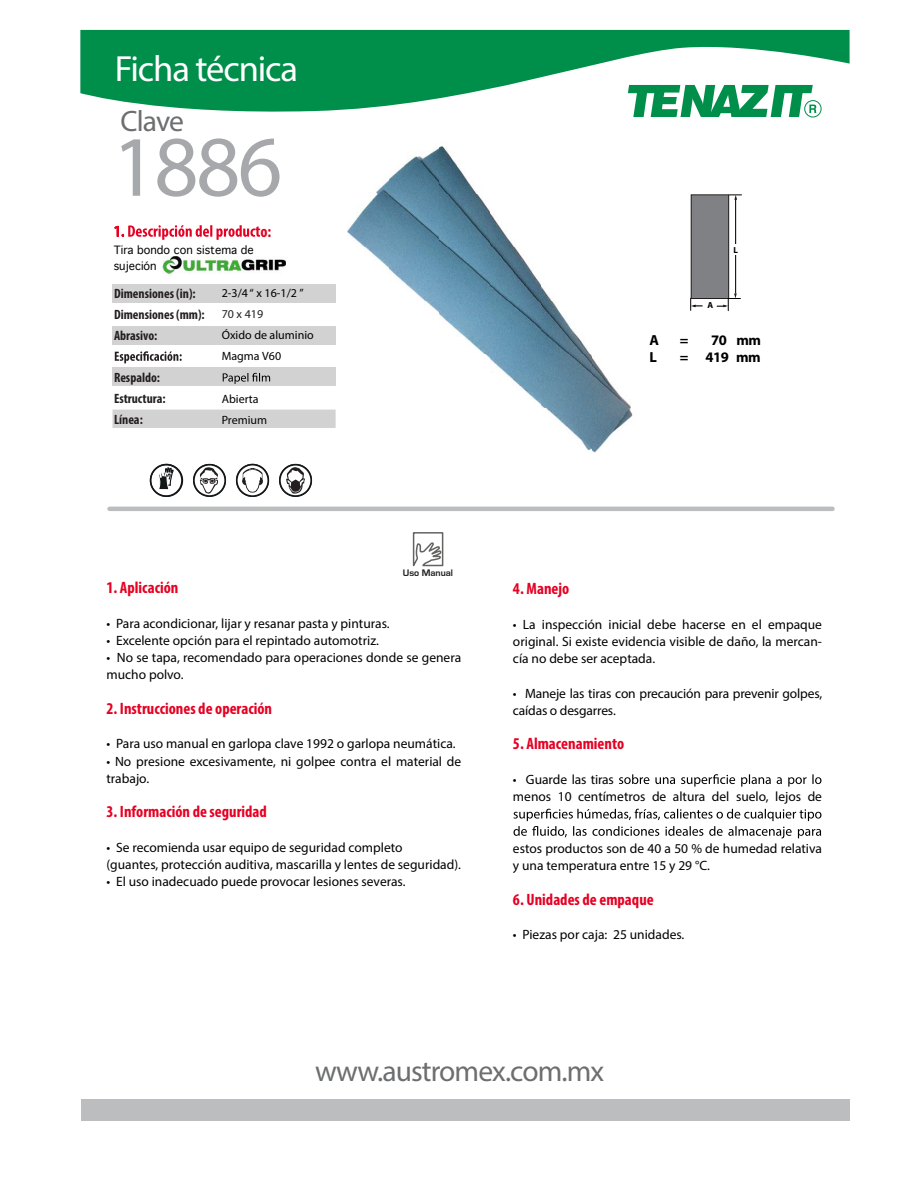
<style>
.page{position:relative;width:918px;height:1188px;background:#fff}
.page>*{position:absolute;margin:0;border:0;box-sizing:border-box;transform-origin:0 0}
.t1{font:86.7px "Myriad Pro";color:#a6a8ab}
.t2{font:36.6px "Myriad Pro";letter-spacing:-.03em;color:#fff}
.t3{font:29.55px "Myriad Pro";letter-spacing:-.03em;color:#6d6e70}
.t4{font:700 condensed 16.5px "Myriad Pro";color:#e60023}
.t5{font:700 14.55px "Myriad Pro";letter-spacing:-.03em;color:#000}
.t6{font:13.5px/17.2px "Myriad Pro";color:#000}
.t7{font:700 condensed 13.5px/21px "Myriad Pro";color:#231f20}
.t8{font:12px/20.9px "Myriad Pro";color:#000}
.t9{font:12px "Myriad Pro";color:#070606}
.t10{font:12px "Myriad Pro";color:#231f20}
.t11{font:10.95px/15.3px "Geneva";color:#000}
.t12{font:700 9.75px "Eurostile";color:#1d1d1b}
.t13{font:700 8.85px "Myriad Pro";color:#000}
</style>
<div class="page">
<div style="left:804px;top:100px;width:18px;height:17px;border:1px solid #008f4a;border-radius:50%"></div>
<svg style="left:633px;top:115px;width:183px;height:2px"></svg>
<div style="left:113px;top:284px;width:223px;height:18px;background:#d3d2d2"></div>
<div style="left:113px;top:326px;width:223px;height:19px;background:#d3d2d2"></div>
<div style="left:113px;top:368px;width:223px;height:18px;background:#d3d2d2"></div>
<svg style="left:80px;top:30px;width:770px;height:85px;fill:#008f4a"></svg>
<div style="left:82px;top:1099px;width:768px;height:22px;background:#bbbdbf"></div>
<svg style="left:115px;top:351px;width:67px;height:12px"></svg>
<svg style="left:223px;top:373px;width:47px;height:11px"></svg>
<svg style="left:619px;top:774px;width:203px;height:13px"></svg>
<svg style="left:513px;top:809px;width:308px;height:30px"></svg>
<hr style="left:110px;top:507px;width:722px;height:4px;background:#bbbdbf">
<div style="left:113px;top:410px;width:223px;height:18px;background:#d3d2d2"></div>
<div style="left:115px;top:415px;width:27px;height:9px;background:#d3d2d2"></div>
<div style="left:223px;top:415px;width:43px;height:9px;background:#d3d2d2"></div>
<svg style="left:150px;top:464px;width:33px;height:33px"></svg>
<svg style="left:236px;top:464px;width:33px;height:33px"></svg>
<svg style="left:237px;top:465px;width:31px;height:31px"></svg>
<div style="left:236px;top:464px;width:33px;height:33px;border:2px solid #131718;border-radius:50%"></div>
<svg style="left:242px;top:468px;width:21px;height:25px"></svg>
<svg style="left:279px;top:464px;width:33px;height:33px"></svg>
<svg style="left:280px;top:465px;width:31px;height:31px"></svg>
<div style="left:279px;top:464px;width:33px;height:33px;border:2px solid #131718;border-radius:50%"></div>
<svg style="left:286px;top:467px;width:19px;height:27px"></svg>
<svg style="left:193px;top:464px;width:33px;height:33px"></svg>
<svg style="left:194px;top:465px;width:31px;height:31px"></svg>
<div style="left:193px;top:464px;width:33px;height:33px;border:2px solid #131718;border-radius:50%"></div>
<svg style="left:200px;top:467px;width:18px;height:27px"></svg>
<div style="left:691px;top:195px;width:38px;height:104px;background:#808184"></div>
<div style="left:691px;top:194px;width:38px;height:105px;border:1px solid #231f20"></div>
<svg style="left:690px;top:298px;width:13px;height:12px"></svg>
<svg style="left:717px;top:293px;width:23px;height:18px"></svg>
<hr style="left:735px;top:197px;width:1px;height:96px;background:#000">
<div style="left:730px;top:245px;width:12px;height:10px;background:#fff"></div>
<svg style="left:729px;top:195px;width:13px;height:5px"></svg>
<svg style="left:412px;top:532px;width:32px;height:35px"></svg>
<img style="left:347px;top:146px;width:286px;height:307px">
<svg style="left:115px;top:225px;width:145px;height:15px"></svg>
<img style="left:163px;top:257px;width:123px;height:16px">
<h2 class="t2" style="left:115px;top:46px;width:185px">Ficha técnica</h2>
<h3 class="t3" style="left:121px;top:102px;width:65px">Clave</h3>
<h1 class="t1" style="left:112px;top:113px;width:172px">1886</h1>
<p class="t4" style="left:260px;top:221px;width:12px">o:</p>
<p class="t11" style="left:114px;top:243px;width:142px">Tira bondo con sistema de sujeción</p>
<p class="t7" style="left:114px;top:282px;width:92px">Dimensiones (in):<br>Dimensiones (mm):<br>Abrasivo:</p>
<p class="t7" style="left:114px;top:367px;width:53px">Respaldo:<br>Estructura:</p>
<p class="t8" style="left:222px;top:282px;width:83px">2-3/4 “ x 16-1/2 ”</p>
<p class="t10" style="left:222px;top:307px;width:43px">70 x 419</p>
<p class="t8" style="left:222px;top:324px;width:93px">Óxido de aluminio<br>Magma V60</p>
<p class="t8" style="left:222px;top:388px;width:38px">Abierta</p>
<p class="t7" style="left:114px;top:409px;width:30px">Línea:</p>
<p class="t9" style="left:222px;top:412px;width:47px">Premium</p>
<p class="t13" style="left:707px;top:299px;width:7px">A</p>
<p class="t13" style="left:734px;top:244px;width:6px">L</p>
<p class="t5" style="left:649px;top:330px;width:11px">A</p>
<p class="t5" style="left:680px;top:330px;width:10px">=</p>
<p class="t5" style="left:711px;top:330px;width:51px">70 mm</p>
<p class="t5" style="left:649px;top:348px;width:9px">L</p>
<p class="t5" style="left:680px;top:348px;width:82px">= 419 mm</p>
<p class="t12" style="left:403px;top:568px;width:52px">Uso Manual</p>
<p class="t4" style="left:106px;top:577px;width:74px">1. Aplicación</p>
<p class="t6" style="left:106px;top:614px;width:285px">• Para acondicionar, lijar y resanar pasta y pinturas.</p>
<p class="t6" style="left:106px;top:632px;width:274px">• Excelente opción para el repintado automotriz.</p>
<p class="t6" style="left:106px;top:649px;width:356px">• No se tapa, recomendado para operaciones donde se genera mucho polvo.</p>
<p class="t4" style="left:106px;top:698px;width:167px">2. Instrucciones de operación</p>
<p class="t6" style="left:106px;top:735px;width:351px">• Para uso manual en garlopa clave 1992 o garlopa neumática.</p>
<p class="t6" style="left:106px;top:752px;width:356px">• No presione excesivamente, ni golpee contra el material de trabajo.</p>
<p class="t4" style="left:106px;top:802px;width:162px">3. Información de seguridad</p>
<p class="t6" style="left:106px;top:839px;width:356px">• Se recomienda usar equipo de seguridad completo<br>(guantes, protección auditiva, mascarilla y lentes de seguridad).</p>
<p class="t6" style="left:106px;top:873px;width:301px">• El uso inadecuado puede provocar lesiones severas.</p>
<p class="t4" style="left:513px;top:578px;width:58px">4. Manejo</p>
<p class="t6" style="left:513px;top:615px;width:311px;text-align:justify">• La inspección inicial debe hacerse en el empaque original. Si existe evidencia visible de daño, la mercan&shy;cía no debe ser aceptada.</p>
<p class="t6" style="left:513px;top:684px;width:311px">• Maneje las tiras con precaución para prevenir golpes, caídas o desgarres.</p>
<p class="t4" style="left:513px;top:734px;width:113px">5. Almacenamiento</p>
<p class="t6" style="left:513px;top:771px;width:311px">• Guarde las tiras<br>menos 10 centímetros de altura del suelo, lejos de</p>
<p class="t6" style="left:513px;top:840px;width:311px">estos productos son de 40 a 50 % de humedad relativa y una temperatura entre 15 y 29 °C.</p>
<p class="t4" style="left:513px;top:889px;width:142px">6. Unidades de empaque</p>
<p class="t6" style="left:513px;top:926px;width:173px">• Piezas por caja: 25 unidades.</p>
<h3 class="t3" style="left:315px;top:1052px;width:291px">www.austromex.com.mx</h3>
</div>
